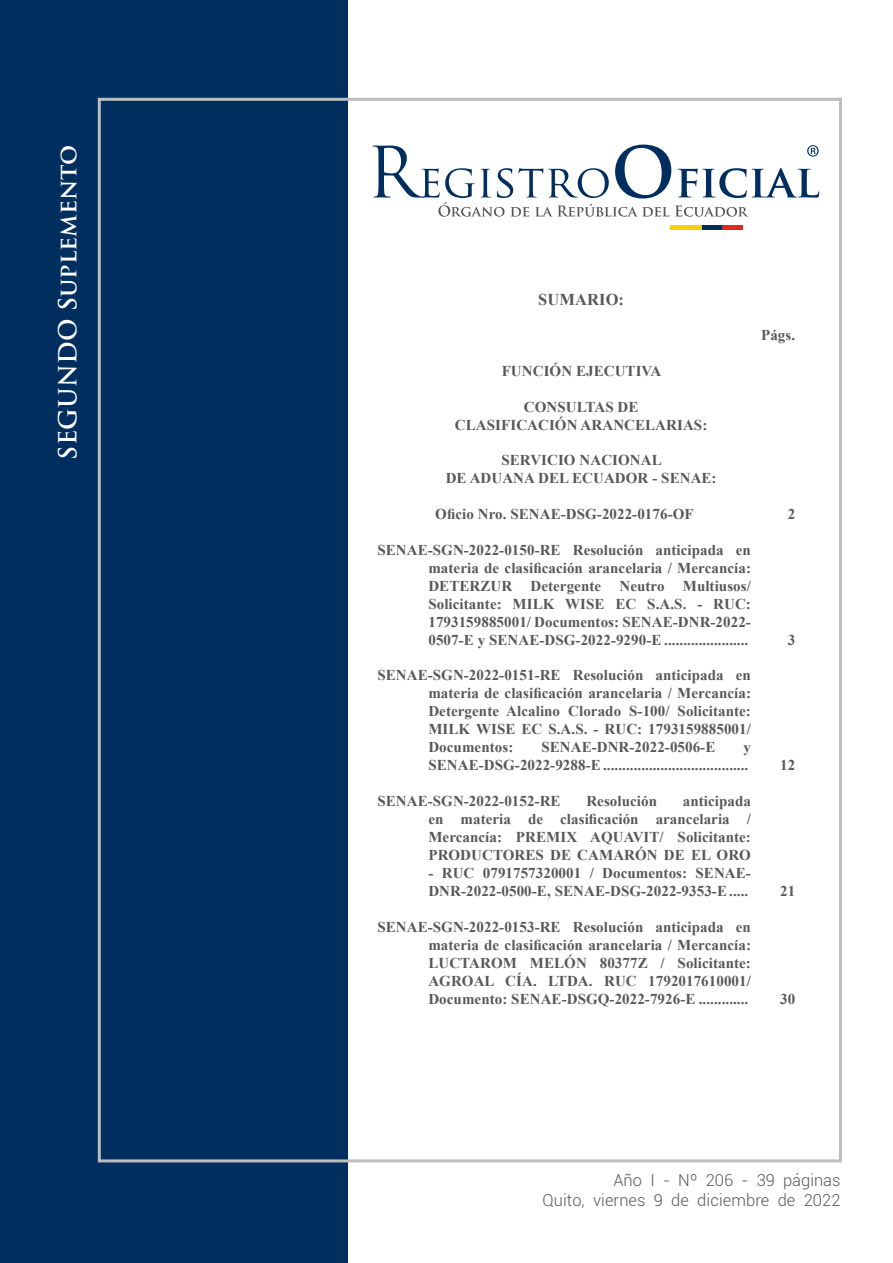
<style>
.page{position:relative;width:893px;height:1263px;background:#fff}
.page>*{position:absolute;margin:0;border:0;box-sizing:border-box;transform-origin:0 0}
.t1{font:700 24.3px "Trajan Pro";letter-spacing:.005em;color:#fff}
.t2{font:300 16.5px "Roboto";letter-spacing:.005em;color:#57585a}
.Sumario_Title{font:700 16.5px "Times New Roman";letter-spacing:.005em;color:#57585a}
.Sumario_Tab_1{font:700 15px/18px "Times New Roman";letter-spacing:.005em;color:#57585a;text-align:justify}
.Sumario_Center{font:700 15px/18px "Times New Roman";letter-spacing:.005em;color:#57585a;text-align:center}
.Sumario_Numero{font:700 15px "Times New Roman";letter-spacing:.005em;color:#57585a}
</style>
<div class="page">
<div style="left:0;top:0;width:348px;height:1263px;background:#002e5e"></div>
<div style="left:670px;top:225px;width:32px;height:5px;background:#fccd0a"></div>
<div style="left:702px;top:225px;width:21px;height:5px;background:#002e5e"></div>
<div style="left:723px;top:225px;width:20px;height:5px;background:#e42625"></div>
<svg style="left:372px;top:145px;width:447px;height:72px"></svg>
<p class="t1" style="left:53px;top:459px;width:316px;rotate:-90deg">SEGUNDO Suplemento</p>
<p class="Sumario_Title" style="left:538px;top:288px;width:87px">SUMARIO:</p>
<p class="Sumario_Numero" style="left:761px;top:325px;width:36px">Págs.</p>
<p class="Sumario_Center" style="left:502px;top:362px;width:161px">FUNCIÓN EJECUTIVA</p>
<p class="Sumario_Center" style="left:524px;top:397px;width:116px">CONSULTAS DE</p>
<p class="Sumario_Center" style="left:455px;top:415px;width:254px">CLASIFICACIÓN ARANCELARIAS:</p>
<p class="Sumario_Center" style="left:446px;top:451px;width:272px">SERVICIO NACIONAL<br>DE ADUANA DEL ECUADOR - SENAE:</p>
<p class="Sumario_Tab_1" style="left:435px;top:505px;width:260px">Oficio Nro. SENAE-DSG-2022-0176-OF</p>
<p class="Sumario_Numero" style="left:788px;top:504px;width:9px">2</p>
<p class="Sumario_Tab_1" style="left:428px;top:540px;width:324px;text-indent:-51px">SENAE-SGN-2022-0150-RE Resolución anticipada en materia de clasificación arancelaria / Mercancía:<br>DETERZUR Detergente Neutro Multiusos/ Solicitante: MILK WISE EC S.A.S. - RUC:<br>1793159885001/ Documentos: SENAE-DNR-2022- 0507-E y SENAE-DSG-2022-9290-E ......................</p>
<p class="Sumario_Numero" style="left:788px;top:629px;width:9px">3</p>
<p class="Sumario_Tab_1" style="left:428px;top:666px;width:324px;text-indent:-51px">SENAE-SGN-2022-0151-RE Resolución anticipada en materia de clasificación arancelaria / Mercancía:<br>Detergente Alcalino Clorado S-100/ Solicitante:<br>MILK WISE EC S.A.S. - RUC: 1793159885001/ Documentos:</p>
<p class="Sumario_Tab_1" style="left:541px;top:738px;width:175px">SENAE-DNR-2022-0506-E</p>
<p class="Sumario_Tab_1" style="left:428px;top:738px;width:324px;text-align:right">y<br>SENAE-DSG-2022-9288-E......................................</p>
<p class="Sumario_Tab_1" style="left:377px;top:792px;width:185px">SENAE-SGN-2022-0152-RE</p>
<p class="Sumario_Tab_1" style="left:586px;top:792px;width:72px">Resolución</p>
<p class="Sumario_Tab_1" style="left:428px;top:792px;width:324px;text-indent:254px">anticipada en materia de clasificación arancelaria / Mercancía: PREMIX AQUAVIT/ Solicitante:<br>PRODUCTORES DE CAMARÓN DE EL ORO</p>
<p class="Sumario_Tab_1" style="left:428px;top:864px;width:324px">- RUC 0791757320001 / Documentos: SENAE-<br>DNR-2022-0500-E, SENAE-DSG-2022-9353-E.....</p>
<p class="Sumario_Tab_1" style="left:428px;top:917px;width:324px;text-indent:-51px">SENAE-SGN-2022-0153-RE Resolución anticipada en materia de clasificación arancelaria / Mercancía:<br>LUCTAROM MELÓN 80377Z / Solicitante:<br>AGROAL CÍA. LTDA. RUC 1792017610001/ Documento: SENAE-DSGQ-2022-7926-E .............</p>
<p class="Sumario_Numero" style="left:780px;top:755px;width:17px">12</p>
<p class="Sumario_Numero" style="left:780px;top:881px;width:17px">21</p>
<p class="Sumario_Numero" style="left:780px;top:988px;width:17px">30</p>
<p class="t2" style="left:613px;top:1169px;width:229px">Año I - Nº 206 - 39 páginas</p>
<p class="t2" style="left:543px;top:1189px;width:299px">Quito, viernes 9 de diciembre de 2022</p>
</div>
